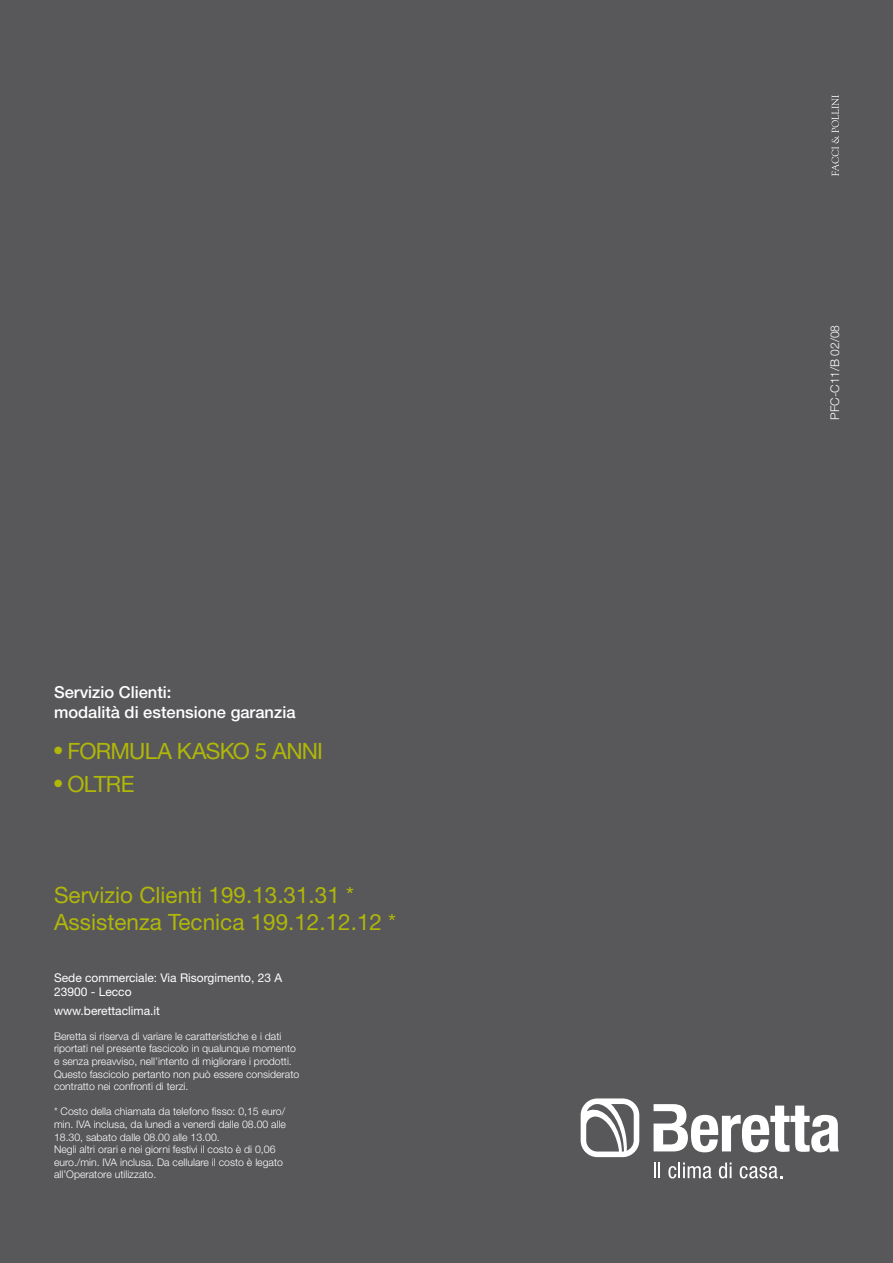
<style>
.page{position:relative;width:893px;height:1263px;background:#58585a}
.page>*{position:absolute;margin:0;border:0;box-sizing:border-box;transform-origin:0 0}
.t1{font:22.5px/27px "Helvetica Neue";color:#b0b708}
.t2{font:22.5px "Helvetica Neue";letter-spacing:-.035em;color:#b0b708}
.t3{font:500 16.5px/19.8px "Helvetica Neue";color:#fff}
.t4{font:12px/14.4px "Helvetica Neue";color:#fff}
.t5{font:300 12px "Helvetica Neue";color:#fff}
.t6{font:300 10.5px/12.6px "Helvetica Neue";color:#fff}
</style>
<div class="page">
<svg style="left:831px;top:95px;width:8px;height:81px"></svg>
<svg style="left:581px;top:1098px;width:58px;height:59px"></svg>
<svg style="left:654px;top:1104px;width:185px;height:48px"></svg>
<svg style="left:654px;top:1162px;width:6px;height:16px"></svg>
<svg style="left:668px;top:1162px;width:44px;height:16px"></svg>
<svg style="left:719px;top:1162px;width:12px;height:16px"></svg>
<svg style="left:740px;top:1166px;width:42px;height:12px"></svg>
<h2 class="t3" style="left:54px;top:682px;width:243px">Servizio Clienti:<br>modalità di estensione garanzia</h2>
<h1 class="t2" style="left:54px;top:737px;width:271px">● FORMULA KASKO 5 ANNI</h1>
<h1 class="t1" style="left:54px;top:770px;width:82px">● OLTRE</h1>
<h1 class="t1" style="left:54px;top:881px;width:344px">Servizio Clienti 199.13.31.31 *<br>Assistenza Tecnica 199.12.12.12 *</h1>
<p class="t4" style="left:54px;top:970px;width:230px">Sede commerciale: Via Risorgimento, 23 A<br>23900 - Lecco</p>
<p class="t4" style="left:54px;top:1003px;width:107px">www.berettaclima.it</p>
<p class="t6" style="left:54px;top:1029px;width:247px">Beretta si riserva di variare le caratteristiche e i dati riportati nel presente fascicolo in qualunque momento e senza preavviso, nell’intento di migliorare i prodotti.<br>Questo fascicolo pertanto non può essere considerato contratto nei confronti di terzi.</p>
<p class="t6" style="left:54px;top:1105px;width:234px">* Costo della chiamata da telefono fisso: 0,15 euro/ min. IVA inclusa, da lunedì a venerdì dalle 08.00 alle 18.30, sabato dalle 08.00 alle 13.00.<br>Negli altri orari e nei giorni festivi il costo è di 0,06 euro./min. IVA inclusa. Da cellulare il costo è legato all’Operatore utilizzato.</p>
<p class="t5" style="left:828px;top:420px;width:96px;rotate:-90deg">PFC-C11/B 02/08</p>
</div>
